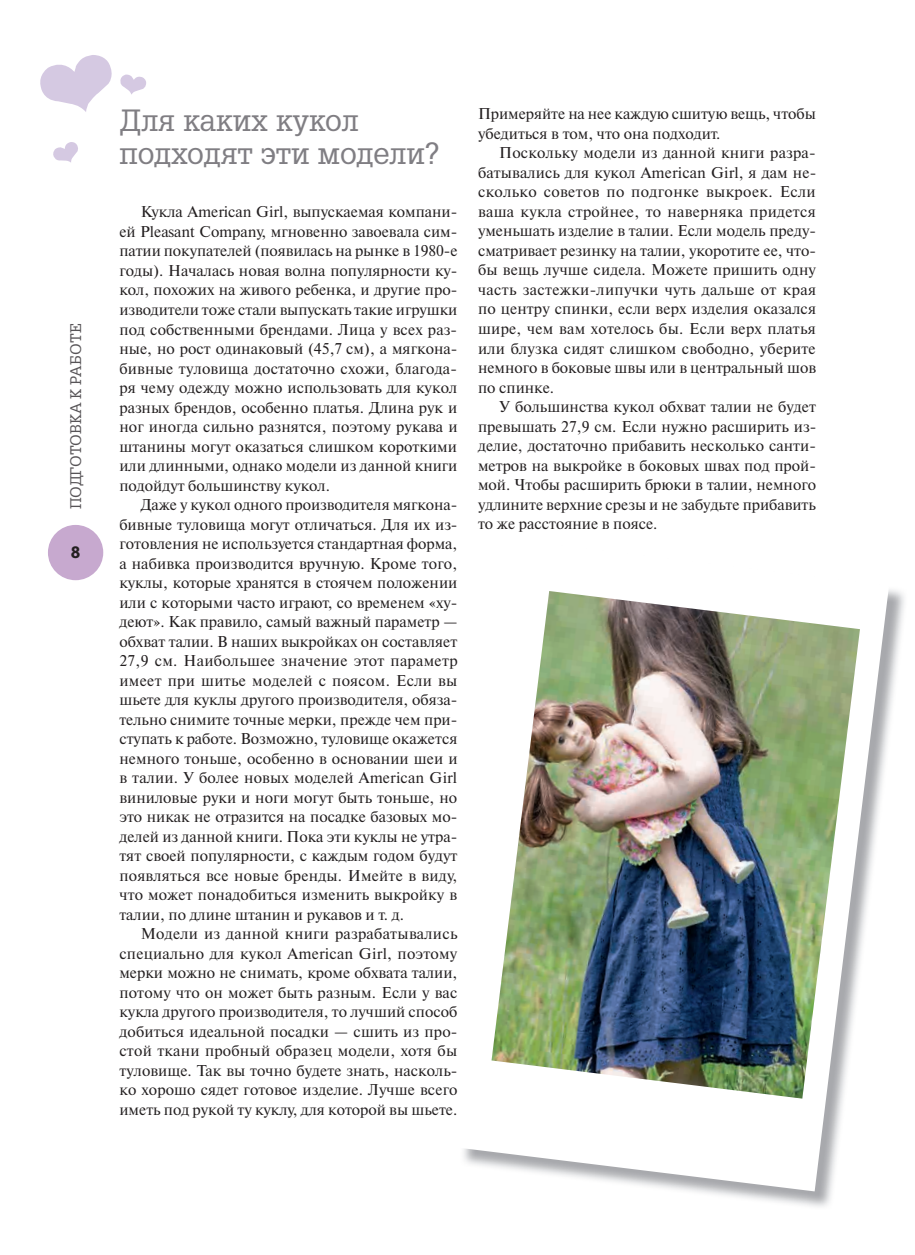
<style>
.page{position:relative;width:915px;height:1255px;background:#fff}
.page>*{position:absolute;margin:0;border:0;box-sizing:border-box;transform-origin:0 0}
.t1{font:30px/33px "AG Gloria";color:#807e83}
.t2{font:700 16.5px "Yanus C";color:#231f20}
.t3{font:15.6px "Newton C";color:#231f20}
.t4{font:15.6px "Newton C";letter-spacing:.02em;color:#231f20}
.t5{font:15.6px "Newton C";letter-spacing:.025em;color:#231f20}
.t6{font:15px "AG Gloria";letter-spacing:-.01em;color:#575457}
</style>
<div class="page">
<img style="left:693px;top:589px;width:211px;height:618px">
<svg style="left:463px;top:589px;width:425px;height:602px"></svg>
<img style="left:491px;top:591px;width:368px;height:507px">
<svg style="left:40px;top:55px;width:106px;height:57px"></svg>
<svg style="left:53px;top:142px;width:25px;height:21px"></svg>
<div style="left:48px;top:525px;width:55px;height:55px;background:#c7a9cf;border-radius:50%"></div>
<p class="t6" style="left:70px;top:509px;width:187px;rotate:-90deg">ПОДГОТОВКА К РАБОТЕ</p>
<p class="t2" style="left:70px;top:545px;width:13px">A</p>
<p class="t2" style="left:71px;top:545px;width:12px">8</p>
<p class="t1" style="left:119px;top:107px;width:322px">Для каких кукол подходят эти модели?</p>
<p class="t3" style="left:141px;top:206px;width:318px">Кукла American Girl, выпускаемая компани-</p>
<p class="t3" style="left:119px;top:226px;width:339px">ей Pleasant Company, мгновенно завоевала сим-</p>
<p class="t3" style="left:119px;top:245px;width:340px">патии покупателей (появилась на рынке в 1980-е</p>
<p class="t3" style="left:119px;top:265px;width:339px">годы). Началась новая волна популярности ку-</p>
<p class="t3" style="left:119px;top:284px;width:339px">кол, похожих на живого ребенка, и другие про-</p>
<p class="t3" style="left:119px;top:304px;width:339px">изводители тоже стали выпускать такие игрушки</p>
<p class="t3" style="left:119px;top:323px;width:339px">под собственными брендами. Лица у всех раз-</p>
<p class="t3" style="left:119px;top:343px;width:339px">ные, но рост одинаковый (45,7 см), а мягкона-</p>
<p class="t3" style="left:119px;top:362px;width:339px">бивные туловища достаточно схожи, благода-</p>
<p class="t3" style="left:119px;top:382px;width:339px">ря чему одежду можно использовать для кукол</p>
<p class="t3" style="left:119px;top:401px;width:339px">разных брендов, особенно платья. Длина рук и</p>
<p class="t3" style="left:119px;top:421px;width:339px">ног иногда сильно разнятся, поэтому рукава и</p>
<p class="t3" style="left:119px;top:440px;width:339px">штанины могут оказаться слишком короткими</p>
<p class="t3" style="left:119px;top:460px;width:339px">или длинными, однако модели из данной книги</p>
<p class="t3" style="left:119px;top:479px;width:212px">подойдут большинству кукол.</p>
<p class="t3" style="left:141px;top:499px;width:318px">Даже у кукол одного производителя мягкона-</p>
<p class="t3" style="left:119px;top:518px;width:339px">бивные туловища могут отличаться. Для их из-</p>
<p class="t3" style="left:119px;top:538px;width:339px">готовления не используется стандартная форма,</p>
<p class="t3" style="left:119px;top:557px;width:339px">а набивка производится вручную. Кроме того,</p>
<p class="t3" style="left:119px;top:577px;width:339px">куклы, которые хранятся в стоячем положении</p>
<p class="t3" style="left:119px;top:596px;width:339px">или с которыми часто играют, со временем «ху-</p>
<p class="t3" style="left:119px;top:616px;width:339px">деют». Как правило, самый важный параметр —</p>
<p class="t3" style="left:119px;top:635px;width:339px">обхват талии. В наших выкройках он составляет</p>
<p class="t4" style="left:119px;top:655px;width:339px">27,9 см. Наибольшее значение этот параметр</p>
<p class="t4" style="left:119px;top:674px;width:339px">имеет при шитье моделей с поясом. Если вы</p>
<p class="t3" style="left:119px;top:694px;width:339px">шьете для куклы другого производителя, обяза-</p>
<p class="t3" style="left:119px;top:713px;width:339px">тельно снимите точные мерки, прежде чем при-</p>
<p class="t3" style="left:119px;top:733px;width:339px">ступать к работе. Возможно, туловище окажется</p>
<p class="t3" style="left:119px;top:752px;width:339px">немного тоньше, особенно в основании шеи и</p>
<p class="t3" style="left:119px;top:772px;width:339px">в талии. У более новых моделей American Girl</p>
<p class="t3" style="left:119px;top:791px;width:339px">виниловые руки и ноги могут быть тоньше, но</p>
<p class="t3" style="left:119px;top:811px;width:339px">это никак не отразится на посадке базовых мо-</p>
<p class="t3" style="left:119px;top:830px;width:339px">делей из данной книги. Пока эти куклы не утра-</p>
<p class="t3" style="left:119px;top:850px;width:339px">тят своей популярности, с каждым годом будут</p>
<p class="t3" style="left:119px;top:869px;width:339px">появляться все новые бренды. Имейте в виду,</p>
<p class="t3" style="left:119px;top:889px;width:339px">что может понадобиться изменить выкройку в</p>
<p class="t3" style="left:119px;top:908px;width:286px">талии, по длине штанин и рукавов и т. д.</p>
<p class="t4" style="left:141px;top:928px;width:318px">Модели из данной книги разрабатывались</p>
<p class="t3" style="left:119px;top:947px;width:339px">специально для кукол American Girl, поэтому</p>
<p class="t3" style="left:119px;top:967px;width:339px">мерки можно не снимать, кроме обхвата талии,</p>
<p class="t3" style="left:119px;top:986px;width:339px">потому что он может быть разным. Если у вас</p>
<p class="t3" style="left:119px;top:1006px;width:339px">кукла другого производителя, то лучший способ</p>
<p class="t3" style="left:119px;top:1025px;width:339px">добиться идеальной посадки — сшить из про-</p>
<p class="t3" style="left:119px;top:1045px;width:339px">стой ткани пробный образец модели, хотя бы</p>
<p class="t3" style="left:119px;top:1064px;width:339px">туловище. Так вы точно будете знать, насколь-</p>
<p class="t3" style="left:119px;top:1084px;width:339px">ко хорошо сядет готовое изделие. Лучше всего</p>
<p class="t3" style="left:119px;top:1103px;width:339px">иметь под рукой ту куклу, для которой вы шьете.</p>
<p class="t3" style="left:478px;top:108px;width:339px">Примеряйте на нее каждую сшитую вещь, чтобы</p>
<p class="t3" style="left:478px;top:128px;width:244px">убедиться в том, что она подходит.</p>
<p class="t3" style="left:499px;top:147px;width:318px">Поскольку модели из данной книги разра-</p>
<p class="t3" style="left:478px;top:167px;width:339px">батывались для кукол American Girl, я дам не-</p>
<p class="t5" style="left:478px;top:186px;width:339px">сколько советов по подгонке выкроек. Если</p>
<p class="t4" style="left:478px;top:206px;width:339px">ваша кукла стройнее, то наверняка придется</p>
<p class="t3" style="left:478px;top:225px;width:339px">уменьшать изделие в талии. Если модель преду-</p>
<p class="t3" style="left:478px;top:245px;width:339px">сматривает резинку на талии, укоротите ее, что-</p>
<p class="t3" style="left:478px;top:264px;width:339px">бы вещь лучше сидела. Можете пришить одну</p>
<p class="t4" style="left:478px;top:284px;width:339px">часть застежки-липучки чуть дальше от края</p>
<p class="t3" style="left:478px;top:303px;width:339px">по центру спинки, если верх изделия оказался</p>
<p class="t3" style="left:478px;top:323px;width:339px">шире, чем вам хотелось бы. Если верх платья</p>
<p class="t3" style="left:478px;top:342px;width:339px">или блузка сидят слишком свободно, уберите</p>
<p class="t3" style="left:478px;top:362px;width:339px">немного в боковые швы или в центральный шов</p>
<p class="t3" style="left:478px;top:381px;width:78px">по спинке.</p>
<p class="t3" style="left:499px;top:401px;width:318px">У большинства кукол обхват талии не будет</p>
<p class="t3" style="left:478px;top:420px;width:339px">превышать 27,9 см. Если нужно расширить из-</p>
<p class="t3" style="left:478px;top:440px;width:339px">делие, достаточно прибавить несколько санти-</p>
<p class="t3" style="left:478px;top:459px;width:339px">метров на выкройке в боковых швах под прой-</p>
<p class="t3" style="left:478px;top:479px;width:339px">мой. Чтобы расширить брюки в талии, немного</p>
<p class="t3" style="left:478px;top:498px;width:339px">удлините верхние срезы и не забудьте прибавить</p>
<p class="t3" style="left:478px;top:518px;width:181px">то же расстояние в поясе.</p>
</div>
